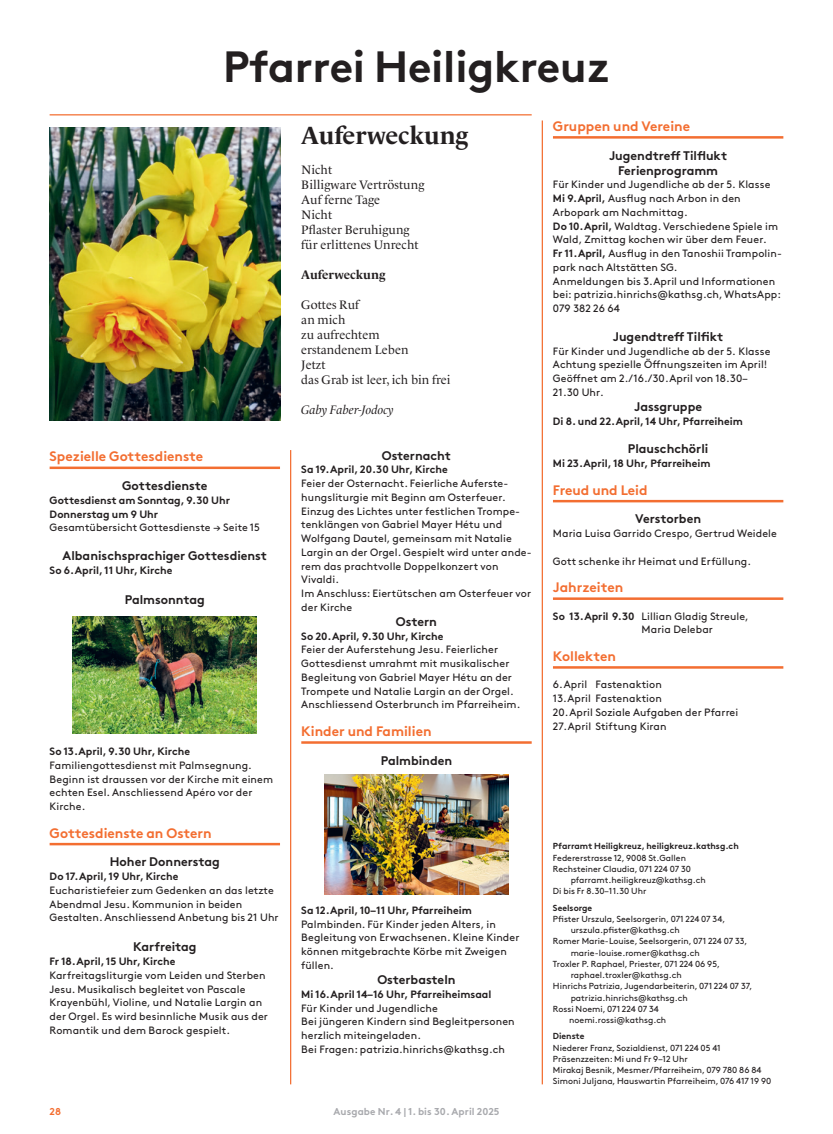
<style>
.page{position:relative;width:833px;height:1134px;background:#fff}
.page>*{position:absolute;margin:0;border:0;box-sizing:border-box;transform-origin:0 0}
.t1{font:700 43.75px "Brown Pro";letter-spacing:-.005em;color:#231f20}
.t2{font:700 25px "Le Monde Livre Pro";letter-spacing:-.005em;color:#231f20}
.t3{font:700 13.75px "Brown Pro";color:#f36e31}
.t4{font:700 12.5px/15px "Brown Pro";color:#231f20;text-align:center}
.t5{font:12.5px/15px "Le Monde Livre Pro";letter-spacing:.005em;color:#231f20}
.t6{font:italic 12.5px "Le Monde Livre Pro";color:#231f20}
.t7{font:700 12.5px "Le Monde Livre Pro";color:#231f20}
.t8{font:10.62px/13.8px "Brown Pro";letter-spacing:.01em;color:#231f20}
.t9{font:700 10.62px/13.8px "Brown Pro";color:#231f20}
.t10{font:700 10px "Brown Pro";letter-spacing:.01em;color:#a8a9ad}
.t11{font:700 10px "Brown Pro";color:#f36e31}
.t12{font:8.75px/11.2px "Brown Pro";color:#231f20}
.t13{font:700 8.75px "Brown Pro";color:#231f20}
.s1{font-weight:700}
</style>
<div class="page">
<hr style="left:542px;top:120px;width:1px;height:964px;background:#f36e31">
<hr style="left:290px;top:450px;width:1px;height:634px;background:#f36e31">
<hr style="left:301px;top:741px;width:230px;height:3px;background:#f36e31">
<img style="left:324px;top:775px;width:184px;height:120px">
<hr style="left:553px;top:136px;width:230px;height:3px;background:#f36e31">
<hr style="left:553px;top:500px;width:230px;height:2px;background:#f36e31">
<hr style="left:553px;top:597px;width:230px;height:3px;background:#f36e31">
<hr style="left:553px;top:666px;width:230px;height:3px;background:#f36e31">
<hr style="left:50px;top:467px;width:230px;height:2px;background:#f36e31">
<hr style="left:50px;top:843px;width:230px;height:2px;background:#f36e31">
<img style="left:50px;top:128px;width:230px;height:292px">
<hr style="left:50px;top:114px;width:481px;height:1px;background:#f36e31">
<img style="left:73px;top:616px;width:184px;height:117px">
<h1 class="t1" style="left:223px;top:32px;width:388px">Pfarrei Heiligkreuz</h1>
<p class="t3" style="left:50px;top:445px;width:155px">Spezielle Gottesdienste</p>
<p class="t4" style="left:122px;top:477px;width:87px">Gottesdienste</p>
<p class="t9" style="left:50px;top:492px;width:182px">Gottesdienst am Sonntag, 9.30 Uhr<br>Donnerstag um 9 Uhr</p>
<p class="t8" style="left:50px;top:520px;width:212px">Gesamtübersicht Gottesdienste → Seite 15</p>
<p class="t4" style="left:63px;top:547px;width:206px">Albanischsprachiger Gottesdienst</p>
<p class="t9" style="left:50px;top:562px;width:124px">So 6.April, 11 Uhr, Kirche</p>
<p class="t4" style="left:125px;top:591px;width:82px">Palmsonntag</p>
<p class="t9" style="left:50px;top:743px;width:142px">So 13.April, 9.30 Uhr, Kirche</p>
<p class="t8" style="left:50px;top:757px;width:225px">Familiengottesdienst mit Palmsegnung.<br>Beginn ist draussen vor der Kirche mit einem echten Esel. Anschliessend Apéro vor der Kirche.</p>
<p class="t3" style="left:50px;top:822px;width:163px">Gottesdienste an Ostern</p>
<p class="t4" style="left:110px;top:853px;width:111px">Hoher Donnerstag</p>
<p class="t9" style="left:50px;top:868px;width:130px">Do 17.April, 19 Uhr, Kirche</p>
<p class="t8" style="left:50px;top:882px;width:231px">Eucharistiefeier zum Gedenken an das letzte<br>Abendmal Jesu. Kommunion in beiden<br>Gestalten. Anschliessend Anbetung bis 21 Uhr</p>
<p class="t4" style="left:133px;top:938px;width:65px">Karfreitag</p>
<p class="t9" style="left:50px;top:953px;width:127px">Fr 18.April, 15 Uhr, Kirche</p>
<p class="t8" style="left:50px;top:967px;width:220px">Karfreitagsliturgie vom Leiden und Sterben Jesu. Musikalisch begleitet von Pascale Krayenbühl, Violine, und Natalie Largin an der Orgel. Es wird besinnliche Musik aus der Romantik und dem Barock gespielt.</p>
<h2 class="t2" style="left:301px;top:116px;width:168px">Auferweckung</h2>
<p class="t5" style="left:301px;top:161px;width:125px">Nicht<br>Billigware Vertröstung<br>Auf ferne Tage<br>Nicht<br>Pflaster Beruhigung für erlittenes Unrecht</p>
<p class="t7" style="left:301px;top:265px;width:86px">Auferweckung</p>
<p class="t5" style="left:301px;top:296px;width:151px">Gottes Ruf<br>an mich<br>zu aufrechtem erstandenem Leben<br>Jetzt<br>das Grab ist leer, ich bin frei</p>
<p class="t6" style="left:301px;top:400px;width:94px">Gaby Faber-Jodocy</p>
<p class="t4" style="left:382px;top:446px;width:71px">Osternacht</p>
<p class="t9" style="left:301px;top:462px;width:148px">Sa 19.April, 20.30 Uhr, Kirche</p>
<p class="t8" style="left:301px;top:476px;width:232px">Feier der Osternacht. Feierliche Auferste&shy;hungsliturgie mit Beginn am Osterfeuer.<br>Einzug des Lichtes unter festlichen Trompe&shy;tenklängen von Gabriel Mayer Hétu und Wolfgang Dautel, gemeinsam mit Natalie Largin an der Orgel. Gespielt wird unter ande&shy;rem das prachtvolle Doppelkonzert von Vivaldi.<br>Im Anschluss: Eiertütschen am Osterfeuer vor der Kirche</p>
<p class="t4" style="left:396px;top:613px;width:43px">Ostern</p>
<p class="t9" style="left:301px;top:628px;width:144px">So 20.April, 9.30 Uhr, Kirche</p>
<p class="t8" style="left:301px;top:642px;width:221px">Feier der Auferstehung Jesu. Feierlicher Gottesdienst umrahmt mit musikalischer Begleitung von Gabriel Mayer Hétu an der Trompete und Natalie Largin an der Orgel.<br>Anschliessend Osterbrunch im Pfarreiheim.</p>
<p class="t3" style="left:301px;top:720px;width:132px">Kinder und Familien</p>
<p class="t4" style="left:381px;top:751px;width:73px">Palmbinden</p>
<p class="t9" style="left:301px;top:902px;width:172px">Sa 12.April, 10–11 Uhr, Pfarreiheim</p>
<p class="t8" style="left:301px;top:916px;width:220px">Palmbinden. Für Kinder jeden Alters, in<br>Begleitung von Erwachsenen. Kleine Kinder können mitgebrachte Körbe mit Zweigen füllen.</p>
<p class="t4" style="left:377px;top:971px;width:80px">Osterbasteln</p>
<p class="t9" style="left:301px;top:986px;width:192px">Mi 16.April 14–16 Uhr, Pfarreiheimsaal</p>
<p class="t8" style="left:301px;top:1000px;width:215px">Für Kinder und Jugendliche<br>Bei jüngeren Kindern sind Begleitpersonen herzlich miteingeladen.<br>Bei Fragen: patrizia.hinrichs@kathsg.ch</p>
<p class="t11" style="left:50px;top:1103px;width:13px">28</p>
<p class="t10" style="left:333px;top:1103px;width:167px">Ausgabe Nr. 4 | 1. bis 30. April 2025</p>
<p class="t3" style="left:553px;top:115px;width:139px">Gruppen und Vereine</p>
<p class="t4" style="left:609px;top:146px;width:120px">Jugendtreff Tilflukt<br>Ferienprogramm</p>
<p class="t8" style="left:553px;top:177px;width:230px">Für Kinder und Jugendliche ab der 5. Klasse <span class="s1">Mi 9.April,</span> Ausflug nach Arbon in den Arbopark am Nachmittag.<br><span class="s1">Do 10.April,</span> Waldtag. Verschiedene Spiele im Wald, Zmittag kochen wir über dem Feuer.<br><span class="s1">Fr 11.April,</span> Ausflug in den Tanoshii Trampolin&shy;park nach Altstätten SG.<br>Anmeldungen bis 3.April und Informationen bei: patrizia.hinrichs@kathsg.ch, WhatsApp:<br>079 382 26 64</p>
<p class="t4" style="left:613px;top:328px;width:112px">Jugendtreff Tilfikt</p>
<p class="t8" style="left:553px;top:343px;width:219px">Für Kinder und Jugendliche ab der 5. Klasse Achtung spezielle Öffnungszeiten im April!<br>Geöffnet am 2./16./30.April von 18.30– 21.30 Uhr.</p>
<p class="t4" style="left:634px;top:398px;width:69px">Jassgruppe</p>
<p class="t9" style="left:553px;top:413px;width:191px">Di 8. und 22.April, 14 Uhr, Pfarreiheim</p>
<p class="t4" style="left:628px;top:440px;width:82px">Plauschchörli</p>
<p class="t9" style="left:553px;top:455px;width:159px">Mi 23.April, 18 Uhr, Pfarreiheim</p>
<p class="t3" style="left:553px;top:479px;width:96px">Freud und Leid</p>
<p class="t4" style="left:635px;top:510px;width:67px">Verstorben</p>
<p class="t8" style="left:553px;top:526px;width:225px">Maria Luisa Garrido Crespo, Gertrud Weidele</p>
<p class="t8" style="left:553px;top:553px;width:200px">Gott schenke ihr Heimat und Erfüllung.</p>
<p class="t3" style="left:553px;top:576px;width:72px">Jahrzeiten</p>
<p class="t8" style="left:641px;top:608px;width:109px;text-indent:-89px"><span class="s1">So 13.April 9.30</span> Lillian Gladig Streule,<br>Maria Delebar</p>
<p class="t3" style="left:553px;top:645px;width:64px">Kollekten</p>
<p class="t8" style="left:553px;top:677px;width:187px">6.April Fastenaktion<br>13.April Fastenaktion<br>20.April Soziale Aufgaben der Pfarrei<br>27.April Stiftung Kiran</p>
<p class="t13" style="left:553px;top:839px;width:187px">Pfarramt Heiligkreuz, heiligkreuz.kathsg.ch</p>
<p class="t12" style="left:553px;top:851px;width:135px">Federerstrasse 12, 9008 St.Gallen</p>
<p class="t12" style="left:553px;top:862px;width:140px">Rechsteiner Claudia, 071 224 07 30</p>
<p class="t12" style="left:570px;top:874px;width:136px">pfarramt.heiligkreuz@kathsg.ch</p>
<p class="t12" style="left:553px;top:885px;width:95px">Di bis Fr 8.30–11.30 Uhr</p>
<p class="t13" style="left:553px;top:900px;width:41px">Seelsorge</p>
<p class="t12" style="left:553px;top:912px;width:174px">Pfister Urszula, Seelsorgerin, 071 224 07 34,</p>
<p class="t12" style="left:570px;top:924px;width:111px">urszula.pfister@kathsg.ch</p>
<p class="t12" style="left:553px;top:935px;width:196px">Romer Marie-Louise, Seelsorgerin, 071 224 07 33,</p>
<p class="t12" style="left:570px;top:946px;width:131px">marie-louise.romer@kathsg.ch</p>
<p class="t12" style="left:553px;top:957px;width:169px">Troxler P. Raphael, Priester, 071 224 06 95,</p>
<p class="t12" style="left:570px;top:969px;width:113px">raphael.troxler@kathsg.ch</p>
<p class="t12" style="left:553px;top:980px;width:201px">Hinrichs Patrizia, Jugendarbeiterin, 071 224 07 37,</p>
<p class="t12" style="left:570px;top:991px;width:119px">patrizia.hinrichs@kathsg.ch</p>
<p class="t12" style="left:553px;top:1002px;width:107px">Rossi Noemi, 071 224 07 34</p>
<p class="t12" style="left:569px;top:1014px;width:99px">noemi.rossi@kathsg.ch</p>
<p class="t13" style="left:553px;top:1029px;width:33px">Dienste</p>
<p class="t12" style="left:553px;top:1041px;width:220px">Niederer Franz, Sozialdienst, 071 224 05 41<br>Präsenzzeiten: Mi und Fr 9–12 Uhr<br>Mirakaj Besnik, Mesmer/Pfarreiheim, 079 780 86 84<br>Simoni Juljana, Hauswartin Pfarreiheim, 076 417 19 90</p>
</div>
